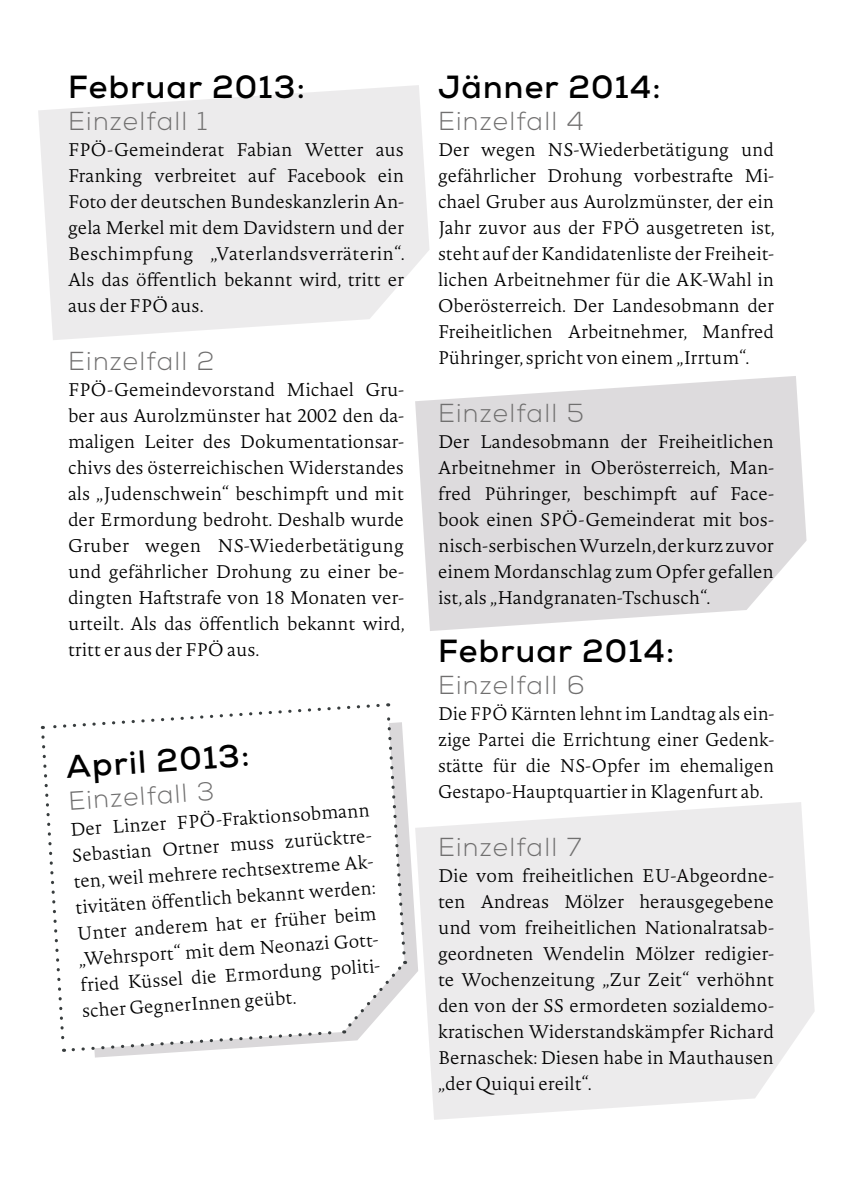
<style>
.page{position:relative;width:842px;height:1191px;background:#fff}
.page>*{position:absolute;margin:0;border:0;box-sizing:border-box;transform-origin:0 0}
.t1{font:700 32px "Nexa";letter-spacing:.04em;color:#000}
.t2{font:300 26px "Nexa";letter-spacing:.05em;color:#706f6f}
.t3{font:200 18px/26px "Novel Pro";color:#000;text-align:justify}
</style>
<div class="page">
<svg style="left:415px;top:376px;width:391px;height:255px;background:#e1e0e1"></svg>
<svg style="left:418px;top:802px;width:397px;height:317px;background:#eeedee"></svg>
<svg style="left:38px;top:85px;width:391px;height:255px;background:#eeedee"></svg>
<svg style="left:94px;top:804px;width:324px;height:253px"></svg>
<svg style="left:40px;top:703px;width:367px;height:350px"></svg>
<h1 class="t1" style="left:68px;top:66px;width:238px">Februar 2013:</h1>
<h2 class="t2" style="left:68px;top:105px;width:141px">Einzelfall 1</h2>
<p class="t3" style="left:68px;top:136px;width:338px">FPÖ-Gemeinderat Fabian Wetter aus Franking verbreitet auf Facebook ein Foto der deutschen Bundeskanzlerin An&shy;gela Merkel mit dem Davidstern und der Beschimpfung „Vaterlandsverräterin“.<br>Als das öffentlich bekannt wird, tritt er aus der FPÖ aus.</p>
<h2 class="t2" style="left:68px;top:345px;width:148px">Einzelfall 2</h2>
<p class="t3" style="left:68px;top:376px;width:338px">FPÖ-Gemeindevorstand Michael Gru&shy;ber aus Aurolzmünster hat 2002 den da&shy;maligen Leiter des Dokumentationsar&shy;chivs des österreichischen Widerstandes als „Judenschwein“ beschimpft und mit der Ermordung bedroht. Deshalb wurde Gruber wegen NS-Wiederbetätigung und gefährlicher Drohung zu einer be&shy;dingten Haftstrafe von 18 Monaten ver&shy;urteilt. Als das öffentlich bekannt wird, tritt er aus der FPÖ aus.</p>
<h1 class="t1" style="left:65px;top:746px;width:185px;rotate:-4deg">April 2013:</h1>
<h2 class="t2" style="left:67px;top:786px;width:148px;rotate:-4deg">Einzelfall 3</h2>
<p class="t3" style="left:69px;top:816px;width:306px;text-align:left;rotate:-4deg">Der Linzer FPÖ-Fraktionsobmann Sebastian Ortner muss zurücktre&shy;ten, weil mehrere rechtsextreme Ak&shy;tivitäten öff entlich bekannt werden:<br>Unter anderem hat er früher beim „Wehrsport“ mit dem Neonazi Gott&shy;fried Küssel die Ermordung politi&shy;scher GegnerInnen geübt.</p>
<h1 class="t1" style="left:438px;top:66px;width:224px">Jänner 2014:</h1>
<h2 class="t2" style="left:438px;top:105px;width:147px">Einzelfall 4</h2>
<p class="t3" style="left:438px;top:136px;width:338px">Der wegen NS-Wiederbetätigung und gefährlicher Drohung vorbestrafte Mi&shy;chael Gruber aus Aurolzmünster, der ein Jahr zuvor aus der FPÖ ausgetreten ist, steht auf der Kandidatenliste der Freiheit&shy;lichen Arbeitnehmer für die AK-Wahl in Oberösterreich. Der Landesobmann der Freiheitlichen Arbeitnehmer, Manfred Pühringer, spricht von einem „Irrtum“.</p>
<h2 class="t2" style="left:438px;top:397px;width:147px">Einzelfall 5</h2>
<p class="t3" style="left:438px;top:428px;width:337px">Der Landesobmann der Freiheitlichen Arbeitnehmer in Oberösterreich, Man&shy;fred Pühringer, beschimpft auf Face&shy;book einen SPÖ-Gemeinderat mit bos&shy;nisch-serbischen Wurzeln, der kurz zuvor einem Mordanschlag zum Opfer gefallen ist, als „Handgranaten-Tschusch“.</p>
<h1 class="t1" style="left:438px;top:630px;width:238px">Februar 2014:</h1>
<h2 class="t2" style="left:438px;top:669px;width:148px">Einzelfall 6</h2>
<p class="t3" style="left:438px;top:699px;width:337px">Die FPÖ Kärnten lehnt im Landtag als ein&shy;zige Partei die Errichtung einer Gedenk&shy;stätte für die NS-Opfer im ehemaligen Gestapo-Hauptquartier in Klagenfurt ab.</p>
<h2 class="t2" style="left:438px;top:831px;width:145px">Einzelfall 7</h2>
<p class="t3" style="left:438px;top:861px;width:337px">Die vom freiheitlichen EU-Abgeordne&shy;ten Andreas Mölzer herausgegebene und vom freiheitlichen Nationalratsab&shy;geordneten Wendelin Mölzer redigier&shy;te Wochenzeitung „Zur Zeit“ verhöhnt den von der SS ermordeten sozialdemo&shy;kratischen Widerstandskämpfer Richard Bernaschek: Diesen habe in Mauthausen „der Quiqui ereilt“.</p>
</div>
